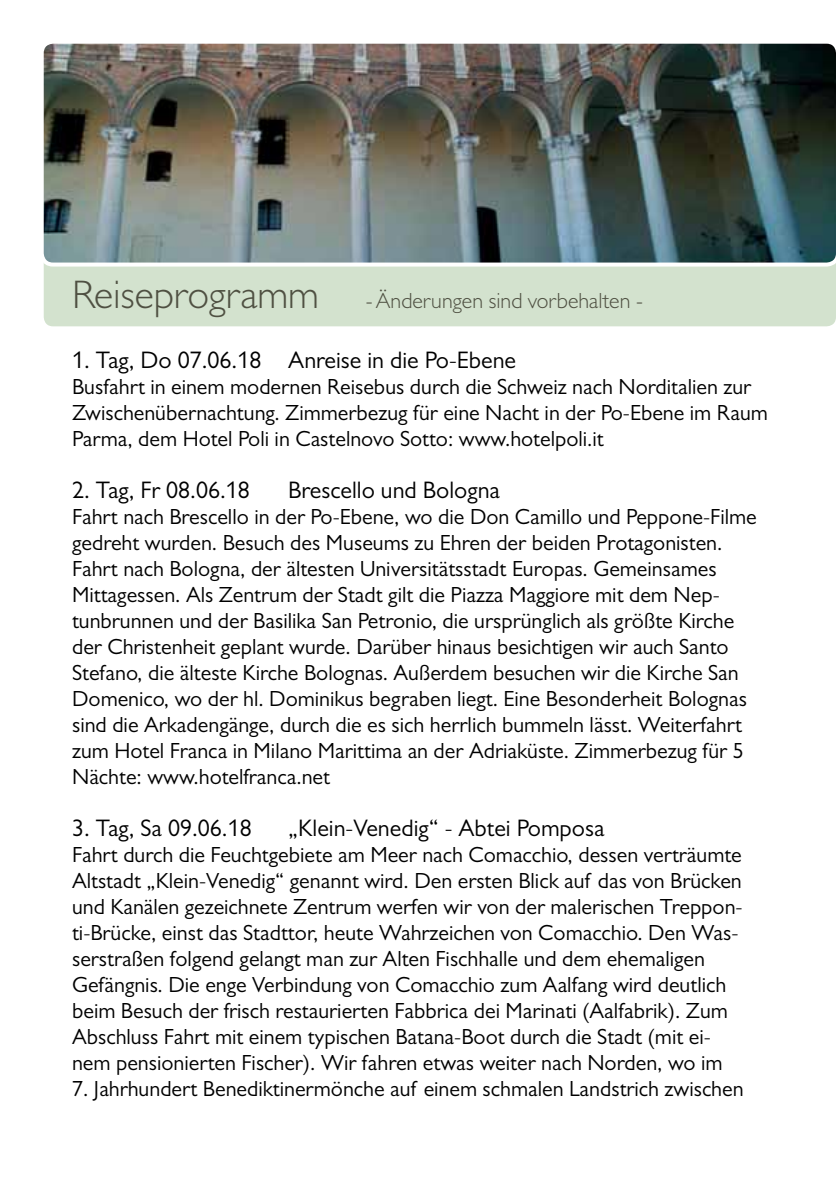
<style>
.page{position:relative;width:840px;height:1191px;background:#fff}
.page>*{position:absolute;margin:0;border:0;box-sizing:border-box;transform-origin:0 0}
.t1{font:24px "Gill Sans MT Pro";color:#000}
.t2{font:22px/26px "Gill Sans MT Pro";color:#000}
.t3{font:300 22px "Gill Sans MT Pro";color:#4f5042}
.s1{font-size:40px}
</style>
<div class="page">
<div style="left:42px;top:236px;width:795px;height:92px;background:#d3e2ce;border-radius:11px"></div>
<div style="left:40px;top:234px;width:799px;height:96px;border:4px solid #fff;border-radius:11px"></div>
<img style="left:42px;top:45px;width:795px;height:219px">
<div style="left:40px;top:40px;width:799px;height:226px;border:4px solid #fff;border-radius:11px"></div>
<p class="t3" style="left:72px;top:287px;width:572px"><span class="s1">Reiseprogramm</span> - Änderungen sind vorbehalten -</p>
<p class="t1" style="left:72px;top:346px;width:445px">1. Tag, Do 07.06.18 Anreise in die Po-Ebene</p>
<p class="t2" style="left:72px;top:373px;width:697px">Busfahrt in einem modernen Reisebus durch die Schweiz nach Norditalien zur<br>Zwischenübernachtung. Zimmerbezug für eine Nacht in der Po-Ebene im Raum<br>Parma, dem Hotel Poli in Castelnovo Sotto: www.hotelpoli.it</p>
<p class="t1" style="left:72px;top:476px;width:179px">2. Tag, Fr 08.06.18</p>
<p class="t1" style="left:288px;top:476px;width:213px">Brescello und Bologna</p>
<p class="t2" style="left:72px;top:503px;width:685px">Fahrt nach Brescello in der Po-Ebene, wo die Don Camillo und Peppone-Filme gedreht wurden. Besuch des Museums zu Ehren der beiden Protagonisten.<br>Fahrt nach Bologna, der ältesten Universitätsstadt Europas. Gemeinsames Mittagessen. Als Zentrum der Stadt gilt die Piazza Maggiore mit dem Nep&shy;tunbrunnen und der Basilika San Petronio, die ursprünglich als größte Kirche der Christenheit geplant wurde. Darüber hinaus besichtigen wir auch Santo Stefano, die älteste Kirche Bolognas. Außerdem besuchen wir die Kirche San Domenico, wo der hl. Dominikus begraben liegt. Eine Besonderheit Bolognas sind die Arkadengänge, durch die es sich herrlich bummeln lässt. Weiterfahrt zum Hotel Franca in Milano Marittima an der Adriaküste. Zimmerbezug für 5<br>Nächte: www.hotelfranca.net</p>
<p class="t1" style="left:72px;top:814px;width:181px">3. Tag, Sa 09.06.18</p>
<p class="t1" style="left:288px;top:814px;width:318px">„Klein-Venedig“ - Abtei Pomposa</p>
<p class="t2" style="left:72px;top:841px;width:671px">Fahrt durch die Feuchtgebiete am Meer nach Comacchio, dessen verträumte Altstadt „Klein-Venedig“ genannt wird. Den ersten Blick auf das von Brücken und Kanälen gezeichnete Zentrum werfen wir von der malerischen Treppon&shy;ti-Brücke, einst das Stadttor, heute Wahrzeichen von Comacchio. Den Was&shy;serstraßen folgend gelangt man zur Alten Fischhalle und dem ehemaligen Gefängnis. Die enge Verbindung von Comacchio zum Aalfang wird deutlich beim Besuch der frisch restaurierten Fabbrica dei Marinati (Aalfabrik). Zum Abschluss Fahrt mit einem typischen Batana-Boot durch die Stadt (mit ei&shy;nem pensionierten Fischer). Wir fahren etwas weiter nach Norden, wo im</p>
<p class="t2" style="left:72px;top:1075px;width:672px">7. Jahrhundert Benediktinermönche auf einem schmalen Landstrich zwischen</p>
</div>
